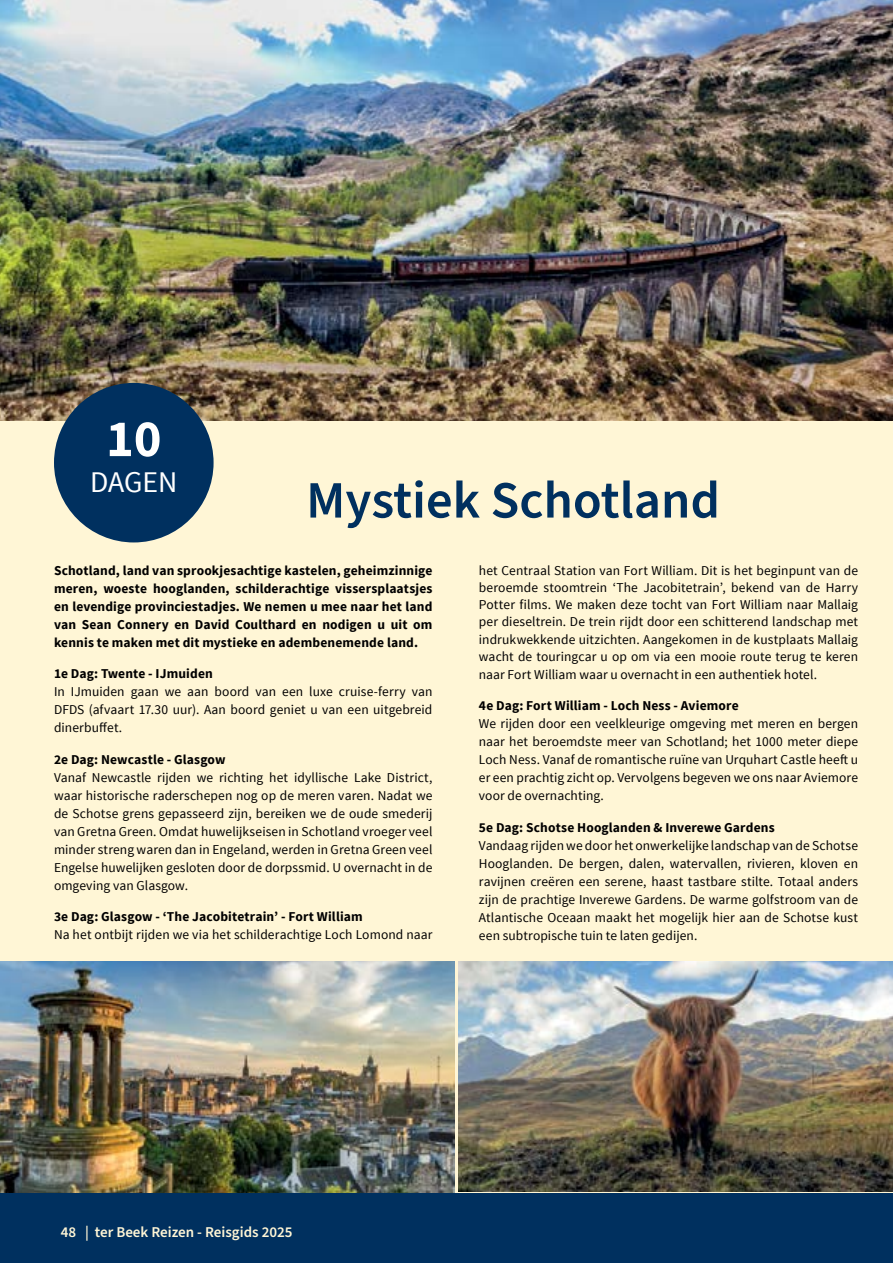
<style>
.page{position:relative;width:893px;height:1263px;background:#fff6d6}
.page>*{position:absolute;margin:0;border:0;box-sizing:border-box;transform-origin:0 0}
.t1{font:600 52.5px "Source Sans Pro";color:#00305f}
.t2{font:700 52.5px "Source Sans Pro";color:#fff}
.t3{font:30px "Source Sans Pro";letter-spacing:-.005em;color:#fff}
.t4{font:600 15px "Source Sans Pro";color:#fff6d6}
.t5{font:13.5px/18px "Source Sans Pro";letter-spacing:.005em;color:#000;text-align:justify}
.t6{font:700 13.5px/18px "Source Sans Pro";letter-spacing:.01em;color:#000;text-align:justify}
</style>
<div class="page">
<div style="left:0;top:1193px;width:893px;height:70px;background:#00305f"></div>
<img style="left:0;top:961px;width:454px;height:232px">
<img style="left:458px;top:961px;width:435px;height:231px">
<img style="left:0;top:0;width:893px;height:421px">
<div style="left:54px;top:383px;width:160px;height:159px;background:#00305f;border-radius:50%"></div>
<h1 class="t2" style="left:106px;top:405px;width:57px">10</h1>
<h2 class="t3" style="left:90px;top:463px;width:89px">DAGEN</h2>
<h1 class="t1" style="left:306px;top:465px;width:415px">Mystiek Schotland</h1>
<p class="t6" style="left:54px;top:562px;width:380px">Schotland, land van sprookjesachtige kastelen, geheimzinnige meren, woeste hooglanden, schilderachtige vissersplaatsjes en levendige provinciestadjes. We nemen u mee naar het land van Sean Connery en David Coulthard en nodigen u uit om kennis te maken met dit mystieke en adembenemende land.</p>
<p class="t6" style="left:54px;top:665px;width:160px">1e Dag: Twente - IJmuiden</p>
<p class="t5" style="left:54px;top:683px;width:380px">In IJmuiden gaan we aan boord van een luxe cruise-ferry van DFDS (afvaart 17.30 uur). Aan boord geniet u van een uitgebreid dinerbuffet.</p>
<p class="t6" style="left:54px;top:750px;width:173px">2e Dag: Newcastle - Glasgow</p>
<p class="t5" style="left:54px;top:768px;width:380px">Vanaf Newcastle rijden we richting het idyllische Lake District, waar historische raderschepen nog op de meren varen. Nadat we de Schotse grens gepasseerd zijn, bereiken we de oude smederij van Gretna Green. Omdat huwelijkseisen in Schotland vroeger veel minder streng waren dan in Engeland, werden in Gretna Green veel Engelse huwelijken gesloten door de dorpssmid. U overnacht in de omgeving van Glasgow.</p>
<p class="t6" style="left:54px;top:908px;width:310px">3e Dag: Glasgow - ‘The Jacobitetrain’ - Fort William</p>
<p class="t5" style="left:54px;top:926px;width:380px">Na het ontbijt rijden we via het schilderachtige Loch Lomond naar</p>
<p class="t5" style="left:479px;top:562px;width:381px;line-height:17.4px">het Centraal Station van Fort William. Dit is het beginpunt van de beroemde stoomtrein ‘The Jacobitetrain’, bekend van de Harry Potter films. We maken deze tocht van Fort William naar Mallaig per dieseltrein. De trein rijdt door een schitterend landschap met indrukwekkende uitzichten. Aangekomen in de kustplaats Mallaig wacht de touringcar u op om via een mooie route terug te keren naar Fort William waar u overnacht in een authentiek hotel.</p>
<p class="t6" style="left:479px;top:697px;width:261px">4e Dag: Fort William - Loch Ness - Aviemore</p>
<p class="t5" style="left:479px;top:715px;width:381px">We rijden door een veelkleurige omgeving met meren en bergen naar het beroemdste meer van Schotland; het 1000 meter diepe Loch Ness. Vanaf de romantische ruïne van Urquhart Castle heeft u er een prachtig zicht op. Vervolgens begeven we ons naar Aviemore voor de overnachting.</p>
<p class="t6" style="left:479px;top:819px;width:297px">5e Dag: Schotse Hooglanden &amp; Inverewe Gardens</p>
<p class="t5" style="left:479px;top:837px;width:381px">Vandaag rijden we door het onwerkelijke landschap van de Schotse Hooglanden. De bergen, dalen, watervallen, rivieren, kloven en ravijnen creëren een serene, haast tastbare stilte. Totaal anders zijn de prachtige Inverewe Gardens. De warme golfstroom van de Atlantische Oceaan maakt het mogelijk hier aan de Schotse kust een subtropische tuin te laten gedijen.</p>
<p class="t4" style="left:61px;top:1222px;width:233px">48 | ter Beek Reizen - Reisgids 2025</p>
</div>
